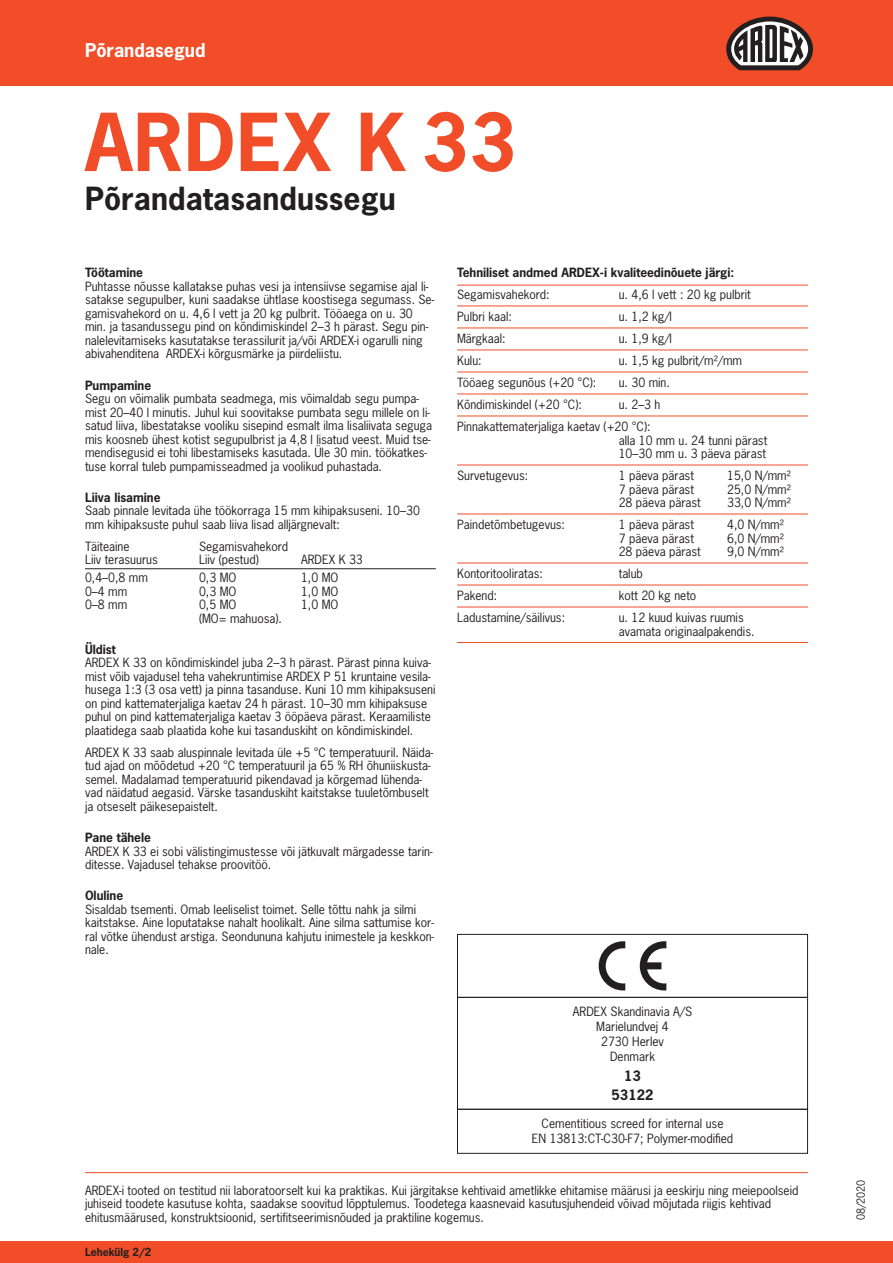
<style>
.page{position:relative;width:893px;height:1263px;background:#fff}
.page>*{position:absolute;margin:0;border:0;box-sizing:border-box;transform-origin:0 0}
.t1{font:700 75px "News Gothic Std";letter-spacing:.015em;color:#f04d28}
.t2{font:700 30px "News Gothic Std";letter-spacing:.005em;color:#231f20}
.t3{font:700 18px "News Gothic Std";color:#fff}
.t4{font:700 13.5px/19.2px "News Gothic Std";color:#231f20;text-align:center}
.t5{font:12px/13.5px "News Gothic Std";color:#231f20}
.t6{font:700 12px "News Gothic Std";color:#231f20}
.t7{font:700 10.5px "News Gothic Std";color:#231f20}
.t8{font:10.5px "News Gothic Std";color:#231f20}
</style>
<div class="page">
<hr style="left:85px;top:1172px;width:723px;height:1px;background:#f04d28">
<div style="left:0;top:1242px;width:893px;height:21px;background:#f04d28"></div>
<div style="left:0;top:0;width:893px;height:85px;background:#f04d28"></div>
<div style="left:457px;top:934px;width:351px;height:64px;border:1px solid #231f20"></div>
<div style="left:457px;top:997px;width:351px;height:113px;border:1px solid #231f20"></div>
<div style="left:457px;top:1109px;width:351px;height:45px;border:1px solid #231f20"></div>
<svg style="left:599px;top:941px;width:26px;height:49px"></svg>
<svg style="left:640px;top:941px;width:26px;height:49px"></svg>
<hr style="left:85px;top:568px;width:351px;height:1px;background:#231f20">
<hr style="left:457px;top:285px;width:351px;height:1px;background:#f04d28">
<hr style="left:457px;top:306px;width:351px;height:1px;background:#f04d28">
<hr style="left:457px;top:328px;width:351px;height:1px;background:#f04d28">
<hr style="left:457px;top:350px;width:351px;height:1px;background:#f04d28">
<hr style="left:457px;top:372px;width:351px;height:1px;background:#f04d28">
<hr style="left:457px;top:394px;width:351px;height:1px;background:#f04d28">
<hr style="left:457px;top:416px;width:351px;height:1px;background:#f04d28">
<hr style="left:457px;top:465px;width:351px;height:1px;background:#f04d28">
<hr style="left:457px;top:514px;width:351px;height:1px;background:#f04d28">
<hr style="left:457px;top:563px;width:351px;height:1px;background:#f04d28">
<hr style="left:457px;top:585px;width:351px;height:1px;background:#f04d28">
<hr style="left:457px;top:607px;width:351px;height:1px;background:#f04d28">
<hr style="left:457px;top:642px;width:351px;height:1px;background:#f04d28">
<svg style="left:726px;top:17px;width:87px;height:53px"></svg>
<h3 class="t3" style="left:85px;top:38px;width:122px">Põrandasegud</h3>
<h1 class="t1" style="left:85px;top:93px;width:432px">ARDEX K 33</h1>
<h2 class="t2" style="left:85px;top:179px;width:312px">Põrandatasandussegu</h2>
<p class="t6" style="left:85px;top:265px;width:60px">Töötamine</p>
<p class="t5" style="left:85px;top:279px;width:351px">Puhtasse nõusse kallatakse puhas vesi ja intensiivse segamise ajal li&shy;satakse segupulber, kuni saadakse ühtlase koostisega segumass. Se&shy;gamisvahekord on u. 4,6 l vett ja 20 kg pulbrit. Tööaega on u. 30 min. ja tasandussegu pind on kõndimiskindel 2–3 h pärast. Segu pin&shy;nalelevitamiseks kasutatakse terassilurit ja/või ARDEX-i ogarulli ning abivahenditena ARDEX-i kõrgusmärke ja piirdeliistu.</p>
<p class="t6" style="left:85px;top:377px;width:68px">Pumpamine</p>
<p class="t5" style="left:85px;top:392px;width:349px">Segu on võimalik pumbata seadmega, mis võimaldab segu pumpa&shy;mist 20–40 l minutis. Juhul kui soovitakse pumbata segu millele on li&shy;satud liiva, libestatakse vooliku sisepind esmalt ilma lisaliivata seguga mis koosneb ühest kotist segupulbrist ja 4,8 l lisatud veest. Muid tse&shy;mendisegusid ei tohi libestamiseks kasutada. Üle 30 min. töökatkes&shy;tuse korral tuleb pumpamisseadmed ja voolikud puhastada.</p>
<p class="t6" style="left:85px;top:489px;width:77px">Liiva lisamine</p>
<p class="t5" style="left:85px;top:504px;width:336px">Saab pinnale levitada ühe töökorraga 15 mm kihipaksuseni. 10–30 mm kihipaksuste puhul saab liiva lisad alljärgnevalt:</p>
<p class="t5" style="left:85px;top:539px;width:46px">Täiteaine</p>
<p class="t5" style="left:199px;top:539px;width:90px">Segamisvahekord</p>
<p class="t5" style="left:85px;top:553px;width:74px">Liiv terasuurus</p>
<p class="t5" style="left:199px;top:553px;width:61px">Liiv (pestud)</p>
<p class="t5" style="left:301px;top:553px;width:63px">ARDEX K 33</p>
<p class="t5" style="left:85px;top:571px;width:64px">0,4–0,8 mm</p>
<p class="t5" style="left:199px;top:571px;width:39px">0,3 MO</p>
<p class="t5" style="left:301px;top:571px;width:39px">1,0 MO</p>
<p class="t5" style="left:85px;top:584px;width:44px">0–4 mm</p>
<p class="t5" style="left:199px;top:584px;width:39px">0,3 MO</p>
<p class="t5" style="left:301px;top:584px;width:39px">1,0 MO</p>
<p class="t5" style="left:85px;top:598px;width:44px">0–8 mm</p>
<p class="t5" style="left:199px;top:598px;width:39px">0,5 MO</p>
<p class="t5" style="left:301px;top:598px;width:39px">1,0 MO</p>
<p class="t5" style="left:199px;top:611px;width:84px">(MO= mahuosa).</p>
<p class="t6" style="left:85px;top:641px;width:32px">Üldist</p>
<p class="t5" style="left:85px;top:656px;width:352px">ARDEX K 33 on kõndimiskindel juba 2–3 h pärast. Pärast pinna kuiva&shy;mist võib vajadusel teha vahekruntimise ARDEX P 51 kruntaine vesila&shy;husega 1:3 (3 osa vett) ja pinna tasanduse. Kuni 10 mm kihipaksuseni on pind kattematerjaliga kaetav 24 h pärast. 10–30 mm kihipaksuse puhul on pind kattematerjaliga kaetav 3 ööpäeva pärast. Keraamiliste plaatidega saab plaatida kohe kui tasanduskiht on kõndimiskindel.</p>
<p class="t5" style="left:85px;top:745px;width:350px">ARDEX K 33 saab aluspinnale levitada üle +5 °C temperatuuril. Näida&shy;tud ajad on mõõdetud +20 °C temperatuuril ja 65 % RH õhuniiskusta&shy;semel. Madalamad temperatuurid pikendavad ja kõrgemad lühenda&shy;vad näidatud aegasid. Värske tasanduskiht kaitstakse tuuletõmbuselt ja otseselt päikesepaistelt.</p>
<p class="t6" style="left:85px;top:829px;width:67px">Pane tähele</p>
<p class="t5" style="left:85px;top:844px;width:349px">ARDEX K 33 ei sobi välistingimustesse või jätkuvalt märgadesse tarin&shy;ditesse. Vajadusel tehakse proovitöö.</p>
<p class="t6" style="left:85px;top:888px;width:40px">Oluline</p>
<p class="t5" style="left:85px;top:902px;width:351px">Sisaldab tsementi. Omab leeliselist toimet. Selle tõttu nahk ja silmi kaitstakse. Aine loputatakse nahalt hoolikalt. Aine silma sattumise kor&shy;ral võtke ühendust arstiga. Seondununa kahjutu inimestele ja keskkon&shy;nale.</p>
<p class="t6" style="left:457px;top:265px;width:278px">Tehniliset andmed ARDEX-i kvaliteedinõuete järgi:</p>
<p class="t5" style="left:457px;top:288px;width:94px">Segamisvahekord:</p>
<p class="t5" style="left:619px;top:288px;width:134px">u. 4,6 l vett : 20 kg pulbrit</p>
<p class="t5" style="left:457px;top:310px;width:56px">Pulbri kaal:</p>
<p class="t5" style="left:619px;top:310px;width:55px">u. 1,2 kg/l</p>
<p class="t5" style="left:457px;top:332px;width:50px">Märgkaal:</p>
<p class="t5" style="left:619px;top:332px;width:55px">u. 1,9 kg/l</p>
<p class="t5" style="left:457px;top:354px;width:26px">Kulu:</p>
<p class="t5" style="left:619px;top:354px;width:125px">u. 1,5 kg pulbrit/m²/mm</p>
<p class="t5" style="left:457px;top:376px;width:141px">Tööaeg segunõus (+20 °C):</p>
<p class="t5" style="left:619px;top:376px;width:53px">u. 30 min.</p>
<p class="t5" style="left:457px;top:398px;width:126px">Kõndimiskindel (+20 °C):</p>
<p class="t5" style="left:457px;top:394px;width:205px;line-height:22px;text-indent:162px">u. 2–3 h<br>Pinnakattematerjaliga kaetav (+20 °C):</p>
<p class="t5" style="left:619px;top:433px;width:150px">alla 10 mm u. 24 tunni pärast<br>10–30 mm u. 3 päeva pärast</p>
<p class="t5" style="left:457px;top:469px;width:73px">Survetugevus:</p>
<p class="t5" style="left:619px;top:469px;width:77px">1 päeva pärast</p>
<p class="t5" style="left:727px;top:469px;width:65px">15,0 N/mm²</p>
<p class="t5" style="left:619px;top:482px;width:77px">7 päeva pärast</p>
<p class="t5" style="left:727px;top:482px;width:65px">25,0 N/mm²</p>
<p class="t5" style="left:619px;top:496px;width:84px">28 päeva pärast</p>
<p class="t5" style="left:727px;top:496px;width:65px">33,0 N/mm²</p>
<p class="t5" style="left:457px;top:518px;width:109px">Paindetõmbetugevus:</p>
<p class="t5" style="left:619px;top:518px;width:77px">1 päeva pärast</p>
<p class="t5" style="left:727px;top:518px;width:58px">4,0 N/mm²</p>
<p class="t5" style="left:619px;top:531px;width:77px">7 päeva pärast</p>
<p class="t5" style="left:727px;top:531px;width:58px">6,0 N/mm²</p>
<p class="t5" style="left:619px;top:545px;width:84px">28 päeva pärast</p>
<p class="t5" style="left:727px;top:545px;width:58px">9,0 N/mm²</p>
<p class="t5" style="left:457px;top:567px;width:87px">Kontoritooliratas:</p>
<p class="t5" style="left:619px;top:567px;width:26px">talub</p>
<p class="t5" style="left:457px;top:589px;width:42px">Pakend:</p>
<p class="t5" style="left:619px;top:589px;width:79px">kott 20 kg neto</p>
<p class="t5" style="left:457px;top:611px;width:109px">Ladustamine/säilivus:</p>
<p class="t5" style="left:619px;top:611px;width:137px">u. 12 kuud kuivas ruumis avamata originaalpakendis.</p>
<p class="t5" style="left:573px;top:1004px;width:121px;line-height:15px;text-align:center">ARDEX Skandinavia A/S<br>Marielundvej 4<br>2730 Herlev<br>Denmark</p>
<p class="t4" style="left:611px;top:1066px;width:43px">13<br>53122</p>
<p class="t5" style="left:532px;top:1116px;width:203px;line-height:15px;text-align:center">Cementitious screed for internal use<br>EN 13813:CT-C30-F7; Polymer-modified</p>
<p class="t5" style="left:85px;top:1183px;width:715px">ARDEX-i tooted on testitud nii laboratoorselt kui ka praktikas. Kui järgitakse kehtivaid ametlikke ehitamise määrusi ja eeskirju ning meiepoolseid juhiseid toodete kasutuse kohta, saadakse soovitud lõpptulemus. Toodetega kaasnevaid kasutusjuhendeid võivad mõjutada riigis kehtivad ehitusmäärused, konstruktsioonid, sertifitseerimisnõuded ja praktiline kogemus.</p>
<p class="t8" style="left:854px;top:1220px;width:42px;rotate:-90deg">08/2020</p>
<p class="t7" style="left:85px;top:1245px;width:68px">Lehekülg 2/2</p>
</div>
